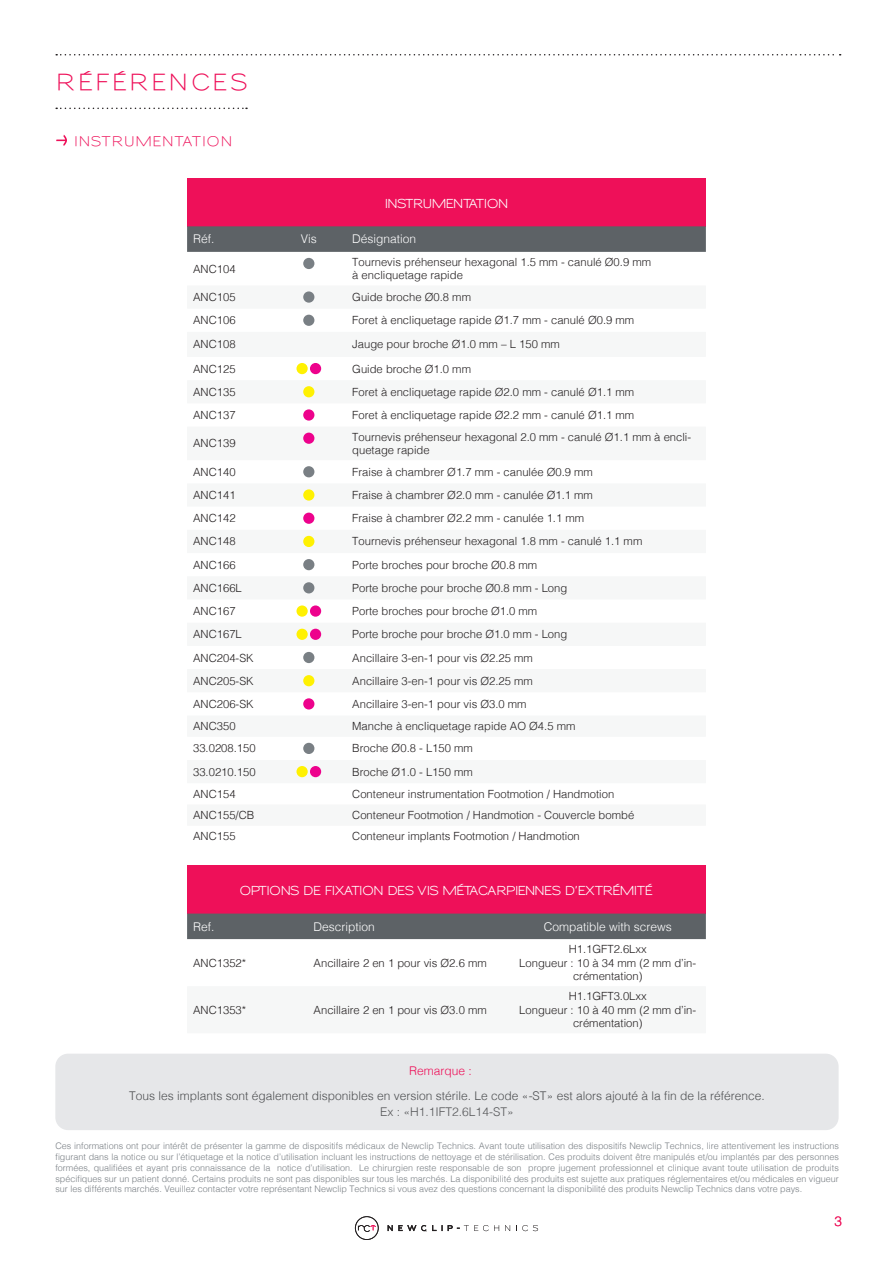
<style>
.page{position:relative;width:893px;height:1263px;background:#fff}
.page>*{position:absolute;margin:0;border:0;box-sizing:border-box;transform-origin:0 0}
.t1{font:600 22.5px "Sansumi";letter-spacing:.07em;color:#ee1059}
.t2{font:600 13.5px "Sansumi";letter-spacing:.015em;color:#ee1059}
.t3{font:300 13.5px "Helvetica";color:#ee1059}
.t4{font:300 12px "Helvetica";color:#4e5052}
.t5{font:300 12px "Helvetica";color:#fff}
.t6{font:700 12px "Sansumi";letter-spacing:-.065em;color:#fff}
.t7{font:300 12px "Helvetica";color:#57585a}
.t8{font:700 12px "Sansumi";letter-spacing:-.085em;color:#fff}
.t9{font:300 12px "Helvetica";color:#ee1059}
.t10{font:300 11.25px/13.5px "Helvetica";color:#231f20}
.t11{font:300 9px/10.8px "Helvetica";color:#797f84;text-align:justify}
</style>
<div class="page">
<svg style="left:56px;top:108px;width:191px;height:1px"></svg>
<svg style="left:56px;top:54px;width:785px;height:2px"></svg>
<div style="left:55px;top:1054px;width:784px;height:76px;background:#e6e7e9;border-radius:13px"></div>
<svg style="left:355px;top:1216px;width:24px;height:24px"></svg>
<svg style="left:505px;top:1225px;width:5px;height:6px"></svg>
<svg style="left:516px;top:1225px;width:22px;height:6px"></svg>
<svg style="left:388px;top:1225px;width:111px;height:6px"></svg>
<svg style="left:56px;top:135px;width:11px;height:11px"></svg>
<div style="left:187px;top:178px;width:519px;height:48px;background:#ee1059"></div>
<svg style="left:187px;top:226px;width:519px;height:26px;background:#5f6166"></svg>
<div style="left:303px;top:258px;width:11px;height:11px;background:#797f84;border-radius:50%"></div>
<div style="left:303px;top:291px;width:11px;height:12px;background:#797f84;border-radius:50%"></div>
<div style="left:303px;top:315px;width:11px;height:11px;background:#797f84;border-radius:50%"></div>
<div style="left:310px;top:363px;width:11px;height:11px;background:#ed028c;border-radius:50%"></div>
<div style="left:296px;top:363px;width:12px;height:11px;background:#fff101;border-radius:50%"></div>
<div style="left:303px;top:386px;width:11px;height:11px;background:#fff101;border-radius:50%"></div>
<div style="left:303px;top:409px;width:11px;height:12px;background:#ed028c;border-radius:50%"></div>
<div style="left:303px;top:433px;width:11px;height:11px;background:#ed028c;border-radius:50%"></div>
<div style="left:303px;top:466px;width:11px;height:11px;background:#797f84;border-radius:50%"></div>
<div style="left:303px;top:489px;width:11px;height:12px;background:#fff101;border-radius:50%"></div>
<div style="left:303px;top:513px;width:11px;height:11px;background:#ed028c;border-radius:50%"></div>
<div style="left:303px;top:536px;width:11px;height:11px;background:#fff101;border-radius:50%"></div>
<div style="left:303px;top:559px;width:11px;height:11px;background:#797f84;border-radius:50%"></div>
<div style="left:303px;top:582px;width:11px;height:11px;background:#797f84;border-radius:50%"></div>
<div style="left:310px;top:605px;width:11px;height:12px;background:#ed028c;border-radius:50%"></div>
<div style="left:296px;top:605px;width:12px;height:12px;background:#fff101;border-radius:50%"></div>
<div style="left:310px;top:629px;width:11px;height:11px;background:#ed028c;border-radius:50%"></div>
<div style="left:296px;top:629px;width:12px;height:11px;background:#fff101;border-radius:50%"></div>
<div style="left:303px;top:652px;width:11px;height:11px;background:#797f84;border-radius:50%"></div>
<div style="left:303px;top:675px;width:11px;height:11px;background:#fff101;border-radius:50%"></div>
<div style="left:303px;top:698px;width:11px;height:11px;background:#ed028c;border-radius:50%"></div>
<div style="left:303px;top:743px;width:11px;height:11px;background:#797f84;border-radius:50%"></div>
<div style="left:310px;top:766px;width:11px;height:11px;background:#ed028c;border-radius:50%"></div>
<div style="left:296px;top:766px;width:12px;height:11px;background:#fff101;border-radius:50%"></div>
<div style="left:187px;top:865px;width:519px;height:48px;background:#ee1059"></div>
<div style="left:187px;top:913px;width:519px;height:26px;background:#5d6266"></div>
<p class="t1" style="left:55px;top:70px;width:194px">RÉFÉRENCES</p>
<p class="t2" style="left:74px;top:134px;width:160px">INSTRUMENTATION</p>
<p class="t8" style="left:384px;top:197px;width:126px">INSTRUMENTATION</p>
<p class="t5" style="left:193px;top:229px;width:23px">Réf.</p>
<p class="t5" style="left:301px;top:229px;width:17px">Vis</p>
<p class="t5" style="left:352px;top:229px;width:66px">Désignation</p>
<p class="t10" style="left:193px;top:261px;width:44px">ANC104</p>
<p class="t10" style="left:352px;top:254px;width:300px">Tournevis préhenseur hexagonal 1.5 mm - canulé Ø0.9 mm à encliquetage rapide</p>
<p class="t10" style="left:193px;top:290px;width:44px">ANC105</p>
<p class="t10" style="left:352px;top:290px;width:120px">Guide broche Ø0.8 mm</p>
<p class="t10" style="left:193px;top:313px;width:44px">ANC106</p>
<p class="t10" style="left:352px;top:313px;width:283px">Foret à encliquetage rapide Ø1.7 mm - canulé Ø0.9 mm</p>
<p class="t10" style="left:193px;top:337px;width:44px">ANC108</p>
<p class="t10" style="left:352px;top:337px;width:209px">Jauge pour broche Ø1.0 mm – L 150 mm</p>
<p class="t10" style="left:193px;top:361px;width:44px">ANC125</p>
<p class="t10" style="left:352px;top:361px;width:120px">Guide broche Ø1.0 mm</p>
<p class="t10" style="left:193px;top:384px;width:44px">ANC135</p>
<p class="t10" style="left:352px;top:384px;width:283px">Foret à encliquetage rapide Ø2.0 mm - canulé Ø1.1 mm</p>
<p class="t10" style="left:193px;top:407px;width:44px">ANC137</p>
<p class="t10" style="left:352px;top:407px;width:283px">Foret à encliquetage rapide Ø2.2 mm - canulé Ø1.1 mm</p>
<p class="t10" style="left:193px;top:436px;width:44px">ANC139</p>
<p class="t10" style="left:352px;top:429px;width:340px">Tournevis préhenseur hexagonal 2.0 mm - canulé Ø1.1 mm à encli&shy;quetage rapide</p>
<p class="t10" style="left:193px;top:464px;width:44px">ANC140</p>
<p class="t10" style="left:352px;top:464px;width:242px">Fraise à chambrer Ø1.7 mm - canulée Ø0.9 mm</p>
<p class="t10" style="left:193px;top:487px;width:44px">ANC141</p>
<p class="t10" style="left:352px;top:487px;width:242px">Fraise à chambrer Ø2.0 mm - canulée Ø1.1 mm</p>
<p class="t10" style="left:193px;top:511px;width:44px">ANC142</p>
<p class="t10" style="left:352px;top:511px;width:233px">Fraise à chambrer Ø2.2 mm - canulée 1.1 mm</p>
<p class="t10" style="left:193px;top:534px;width:44px">ANC148</p>
<p class="t10" style="left:352px;top:534px;width:292px">Tournevis préhenseur hexagonal 1.8 mm - canulé 1.1 mm</p>
<p class="t10" style="left:193px;top:557px;width:44px">ANC166</p>
<p class="t10" style="left:352px;top:557px;width:187px">Porte broches pour broche Ø0.8 mm</p>
<p class="t10" style="left:193px;top:580px;width:50px">ANC166L</p>
<p class="t10" style="left:352px;top:580px;width:217px">Porte broche pour broche Ø0.8 mm - Long</p>
<p class="t10" style="left:193px;top:604px;width:44px">ANC167</p>
<p class="t10" style="left:352px;top:604px;width:187px">Porte broches pour broche Ø1.0 mm</p>
<p class="t10" style="left:193px;top:627px;width:50px">ANC167L</p>
<p class="t10" style="left:352px;top:627px;width:217px">Porte broche pour broche Ø1.0 mm - Long</p>
<p class="t10" style="left:193px;top:650px;width:62px">ANC204-SK</p>
<p class="t10" style="left:352px;top:650px;width:182px">Ancillaire 3-en-1 pour vis Ø2.25 mm</p>
<p class="t10" style="left:193px;top:673px;width:62px">ANC205-SK</p>
<p class="t10" style="left:352px;top:673px;width:182px">Ancillaire 3-en-1 pour vis Ø2.25 mm</p>
<p class="t10" style="left:193px;top:696px;width:62px">ANC206-SK</p>
<p class="t10" style="left:352px;top:696px;width:176px">Ancillaire 3-en-1 pour vis Ø3.0 mm</p>
<p class="t10" style="left:193px;top:719px;width:44px">ANC350</p>
<p class="t10" style="left:352px;top:719px;width:225px">Manche à encliquetage rapide AO Ø4.5 mm</p>
<p class="t10" style="left:193px;top:741px;width:64px">33.0208.150</p>
<p class="t10" style="left:352px;top:741px;width:122px">Broche Ø0.8 - L150 mm</p>
<p class="t10" style="left:193px;top:764px;width:64px">33.0210.150</p>
<p class="t10" style="left:352px;top:764px;width:122px">Broche Ø1.0 - L150 mm</p>
<p class="t10" style="left:193px;top:786px;width:44px">ANC154</p>
<p class="t10" style="left:352px;top:786px;width:263px">Conteneur instrumentation Footmotion / Handmotion</p>
<p class="t10" style="left:193px;top:808px;width:63px">ANC155/CB</p>
<p class="t10" style="left:352px;top:808px;width:283px">Conteneur Footmotion / Handmotion - Couvercle bombé</p>
<p class="t10" style="left:193px;top:829px;width:44px">ANC155</p>
<p class="t10" style="left:352px;top:829px;width:229px">Conteneur implants Footmotion / Handmotion</p>
<p class="t6" style="left:240px;top:884px;width:415px">OPTIONS DE FIXATION DES VIS MÉTACARPIENNES D’EXTRÉMITÉ</p>
<p class="t5" style="left:193px;top:916px;width:23px">Ref.</p>
<p class="t5" style="left:314px;top:916px;width:63px">Description</p>
<p class="t5" style="left:544px;top:916px;width:130px">Compatible with screws</p>
<p class="t10" style="left:193px;top:955px;width:55px">ANC1352*</p>
<p class="t10" style="left:314px;top:955px;width:175px">Ancillaire 2 en 1 pour vis Ø2.6 mm</p>
<p class="t10" style="left:569px;top:942px;width:80px">H1.1GFT2.6Lxx</p>
<p class="t10" style="left:519px;top:955px;width:178px;text-align:center">Longueur : 10 à 34 mm (2 mm d’in&shy;crémentation)</p>
<p class="t10" style="left:193px;top:1002px;width:55px">ANC1353*</p>
<p class="t10" style="left:314px;top:1002px;width:175px">Ancillaire 2 en 1 pour vis Ø3.0 mm</p>
<p class="t10" style="left:569px;top:989px;width:80px">H1.1GFT3.0Lxx</p>
<p class="t10" style="left:519px;top:1002px;width:178px;text-align:center">Longueur : 10 à 40 mm (2 mm d’in&shy;crémentation)</p>
<p class="t9" style="left:409px;top:1060px;width:64px">Remarque :</p>
<p class="t4" style="left:129px;top:1085px;width:637px">Tous les implants sont également disponibles en version stérile. Le code «-ST» est alors ajouté à la fin de la référence.</p>
<p class="t7" style="left:380px;top:1102px;width:135px">Ex : «H1.1IFT2.6L14-ST»</p>
<p class="t11" style="left:55px;top:1140px;width:785px">Ces informations ont pour intérêt de présenter la gamme de dispositifs médicaux de Newclip Technics. Avant toute utilisation des dispositifs Newclip Technics, lire attentivement les instructions figurant dans la notice ou sur l’étiquetage et la notice d’utilisation incluant les instructions de nettoyage et de stérilisation. Ces produits doivent être manipulés et/ou implantés par des personnes formées, qualifiées et ayant pris connaissance de la notice d’utilisation. Le chirurgien reste responsable de son propre jugement professionnel et clinique avant toute utilisation de produits spécifiques sur un patient donné. Certains produits ne sont pas disponibles sur tous les marchés. La disponibilité des produits est sujette aux pratiques réglementaires et/ou médicales en vigueur sur les différents marchés. Veuillez contacter votre représentant Newclip Technics si vous avez des questions concernant la disponibilité des produits Newclip Technics dans votre pays.</p>
<p class="t3" style="left:834px;top:1209px;width:9px">3</p>
</div>
